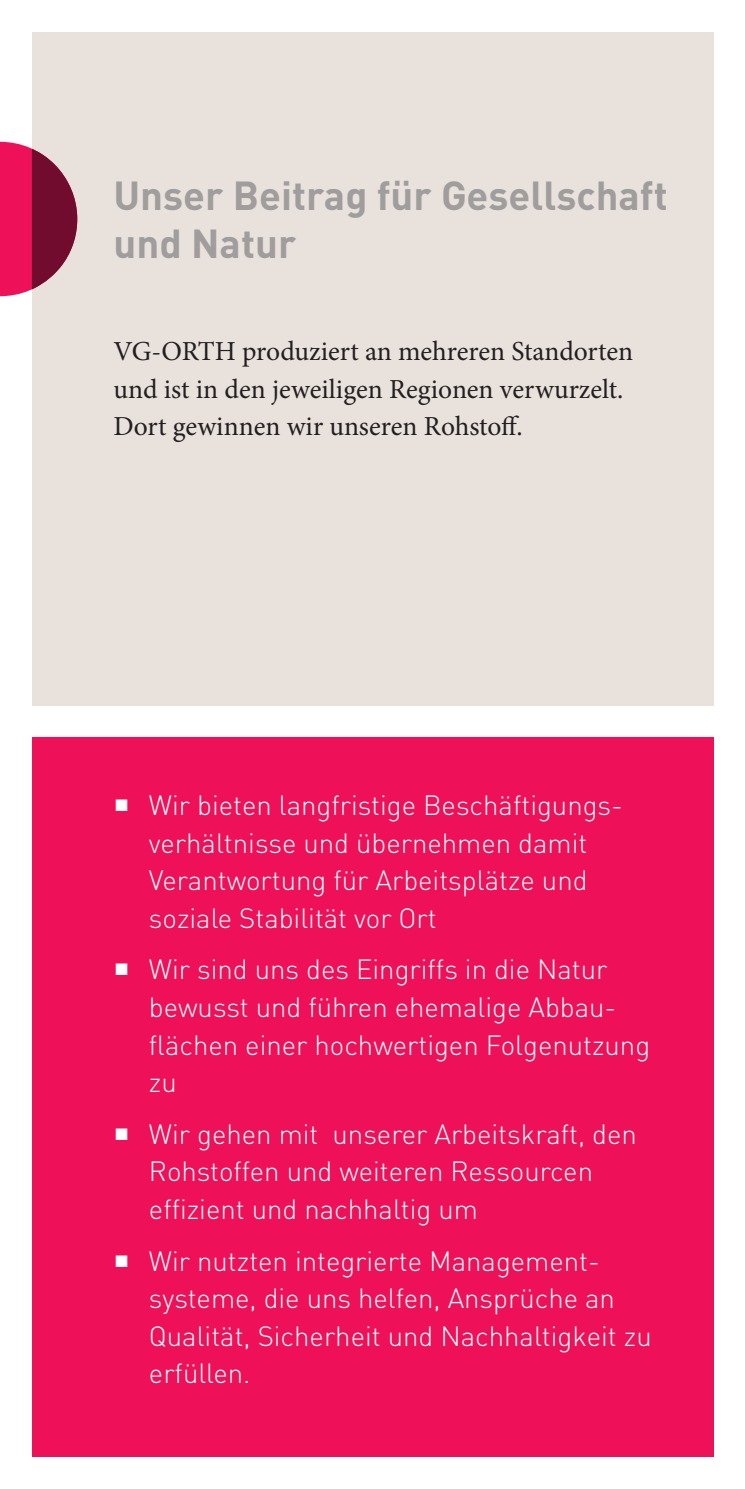
<style>
.page{position:relative;width:745px;height:1489px;background:#fff}
.page>*{position:absolute;margin:0;border:0;box-sizing:border-box;transform-origin:0 0}
.t1{font:700 40px/48px "DIN Pro";color:#a09d9d}
.t2{font:300 27.5px/37.5px "DIN Pro";color:#fff}
.t3{font:27.5px/37.5px "Minion Pro";color:#231f20}
</style>
<div class="page">
<div style="left:32px;top:32px;width:680px;height:673px;background:#e9e1dc"></div>
<svg style="left:0;top:142px;width:77px;height:154px"></svg>
<div style="left:32px;top:737px;width:680px;height:719px;background:#ee1059"></div>
<h1 class="t1" style="left:113px;top:170px;width:555px">Unser Beitrag für Gesellschaft und Natur</h1>
<p class="t3" style="left:113px;top:333px;width:520px">VG-ORTH produziert an mehreren Standorten und ist in den jeweiligen Regionen verwurzelt.<br>Dort gewinnen wir unseren Rohstoff.</p>
<p class="t2" style="left:149px;top:785px;width:475px">Wir bieten langfristige Beschäftigungs&shy;verhältnisse und übernehmen damit Verantwortung für Arbeitsplätze und soziale Stabilität vor Ort</p>
<p class="t2" style="left:149px;top:949px;width:502px">Wir sind uns des Eingriffs in die Natur bewusst und führen ehemalige Abbau&shy;flächen einer hochwertigen Folgenutzung zu</p>
<p class="t2" style="left:149px;top:1113px;width:489px">Wir gehen mit unserer Arbeitskraft, den<br>Rohstoffen und weiteren Ressourcen effizient und nachhaltig um</p>
<p class="t2" style="left:149px;top:1240px;width:504px">Wir nutzten integrierte Management&shy;systeme, die uns helfen, Ansprüche an<br>Qualität, Sicherheit und Nachhaltigkeit zu erfüllen.</p>
</div>
